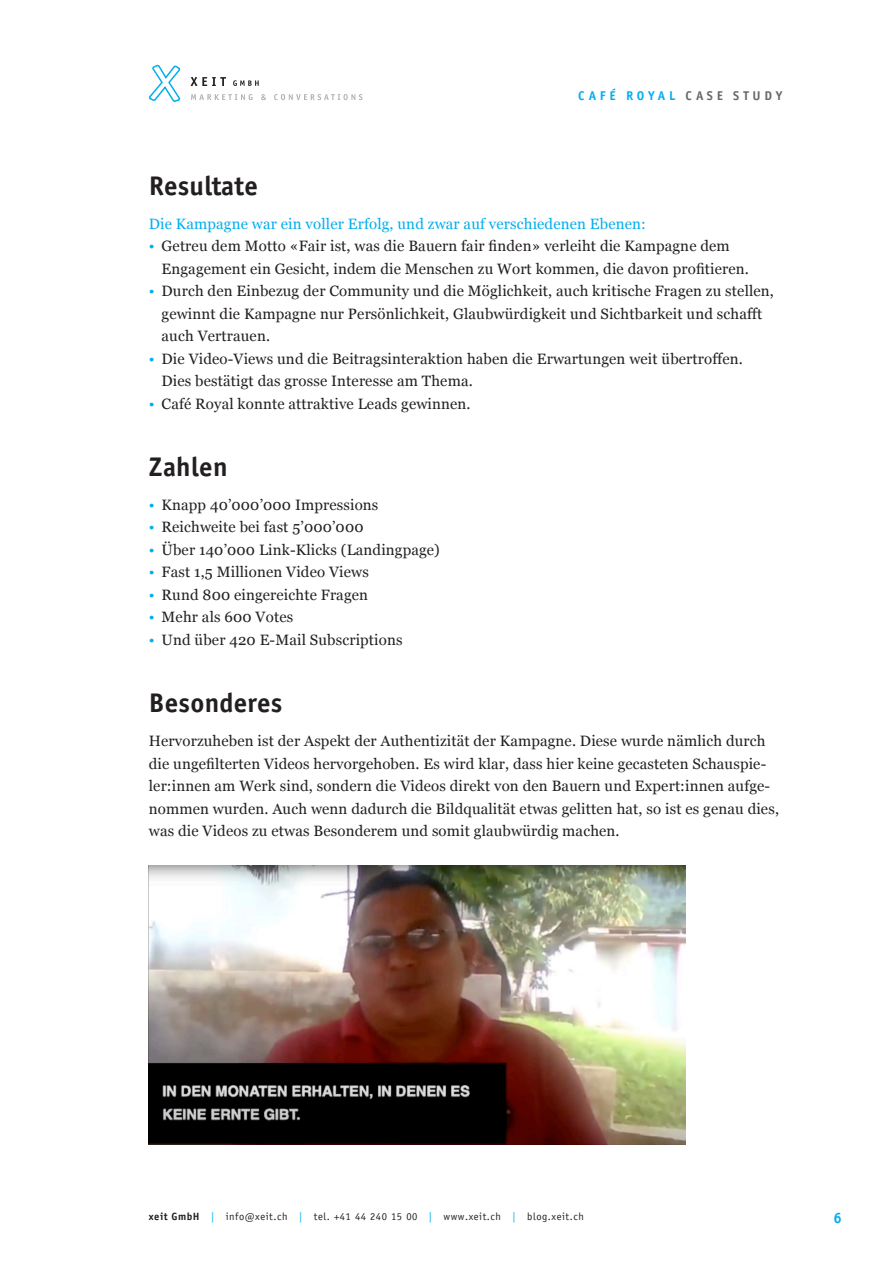
<style>
.page{position:relative;width:893px;height:1263px;background:#fff}
.page>*{position:absolute;margin:0;border:0;box-sizing:border-box;transform-origin:0 0}
.t1{font:27px "Officina Sans Bold ITC";letter-spacing:.01em;color:#231f20}
.t2{font:15px/22.5px "Georgia";letter-spacing:.01em;color:#231f20}
.t3{font:15px "Georgia";letter-spacing:.01em;color:#00aeef}
.t4{font:15px "Officina Sans Bold ITC";color:#00aeef}
.t5{font:12.75px "Officina Sans Bold ITC";letter-spacing:.29em;color:#00aeef}
.t6{font:10.5px "Officina Sans";letter-spacing:.05em;color:#231f20}
.s1{color:#676a6c}
.s2{color:#00aeef}
.s3{font-family:"Officina Sans Bold ITC"}
</style>
<div class="page">
<svg style="left:191px;top:77px;width:68px;height:9px"></svg>
<svg style="left:191px;top:94px;width:171px;height:6px"></svg>
<svg style="left:148px;top:64px;width:33px;height:38px"></svg>
<img style="left:149px;top:865px;width:536px;height:279px">
<p class="t5" style="left:578px;top:88px;width:206px">CAFÉ ROYAL <span class="s1">CASE STUDY</span></p>
<h1 class="t1" style="left:149px;top:169px;width:111px">Resultate</h1>
<p class="t3" style="left:149px;top:212px;width:499px">Die Kampagne war ein voller Erfolg, und zwar auf verschiedenen Ebenen:</p>
<p class="t2" style="left:162px;top:234px;width:589px;text-indent:-13px"><span class="s2">•</span> Getreu dem Motto «Fair ist, was die Bauern fair finden» verleiht die Kampagne dem<br>Engagement ein Gesicht, indem die Menschen zu Wort kommen, die davon profitieren.</p>
<p class="t2" style="left:162px;top:279px;width:614px;text-indent:-13px"><span class="s2">•</span> Durch den Einbezug der Community und die Möglichkeit, auch kritische Fragen zu stellen, gewinnt die Kampagne nur Persönlichkeit, Glaubwürdigkeit und Sichtbarkeit und schafft auch Vertrauen.</p>
<p class="t2" style="left:162px;top:347px;width:583px;text-indent:-13px"><span class="s2">•</span> Die Video-Views und die Beitragsinteraktion haben die Erwartungen weit übertroffen.<br>Dies bestätigt das grosse Interesse am Thema.</p>
<p class="t2" style="left:149px;top:392px;width:323px"><span class="s2">•</span> Café Royal konnte attraktive Leads gewinnen.</p>
<h1 class="t1" style="left:149px;top:450px;width:80px">Zahlen</h1>
<p class="t2" style="left:149px;top:493px;width:231px"><span class="s2">•</span> Knapp 40’000’000 Impressions</p>
<p class="t2" style="left:149px;top:515px;width:216px"><span class="s2">•</span> Reichweite bei fast 5’000’000</p>
<p class="t2" style="left:149px;top:538px;width:293px"><span class="s2">•</span> Über 140’000 Link-Klicks (Landingpage)</p>
<p class="t2" style="left:149px;top:560px;width:222px"><span class="s2">•</span> Fast 1,5 Millionen Video Views</p>
<p class="t2" style="left:149px;top:583px;width:221px"><span class="s2">•</span> Rund 800 eingereichte Fragen</p>
<p class="t2" style="left:149px;top:605px;width:146px"><span class="s2">•</span> Mehr als 600 Votes</p>
<p class="t2" style="left:149px;top:628px;width:255px"><span class="s2">•</span> Und über 420 E-Mail Subscriptions</p>
<h1 class="t1" style="left:149px;top:686px;width:135px">Besonderes</h1>
<p class="t2" style="left:149px;top:729px;width:632px">Hervorzuheben ist der Aspekt der Authentizität der Kampagne. Diese wurde nämlich durch die ungefilterten Videos hervorgehoben. Es wird klar, dass hier keine gecasteten Schauspie&shy;ler:innen am Werk sind, sondern die Videos direkt von den Bauern und Expert:innen aufge&shy;nommen wurden. Auch wenn dadurch die Bildqualität etwas gelitten hat, so ist es genau dies, was die Videos zu etwas Besonderem und somit glaubwürdig machen.</p>
<p class="t6" style="left:149px;top:1210px;width:436px"><span class="s3">xeit GmbH</span> <span class="s2">|</span> info@xeit.ch <span class="s2">|</span> tel. +41 44 240 15 00 <span class="s2">|</span> www.xeit.ch <span class="s2">|</span> blog.xeit.ch</p>
<p class="t4" style="left:834px;top:1208px;width:10px">6</p>
</div>
